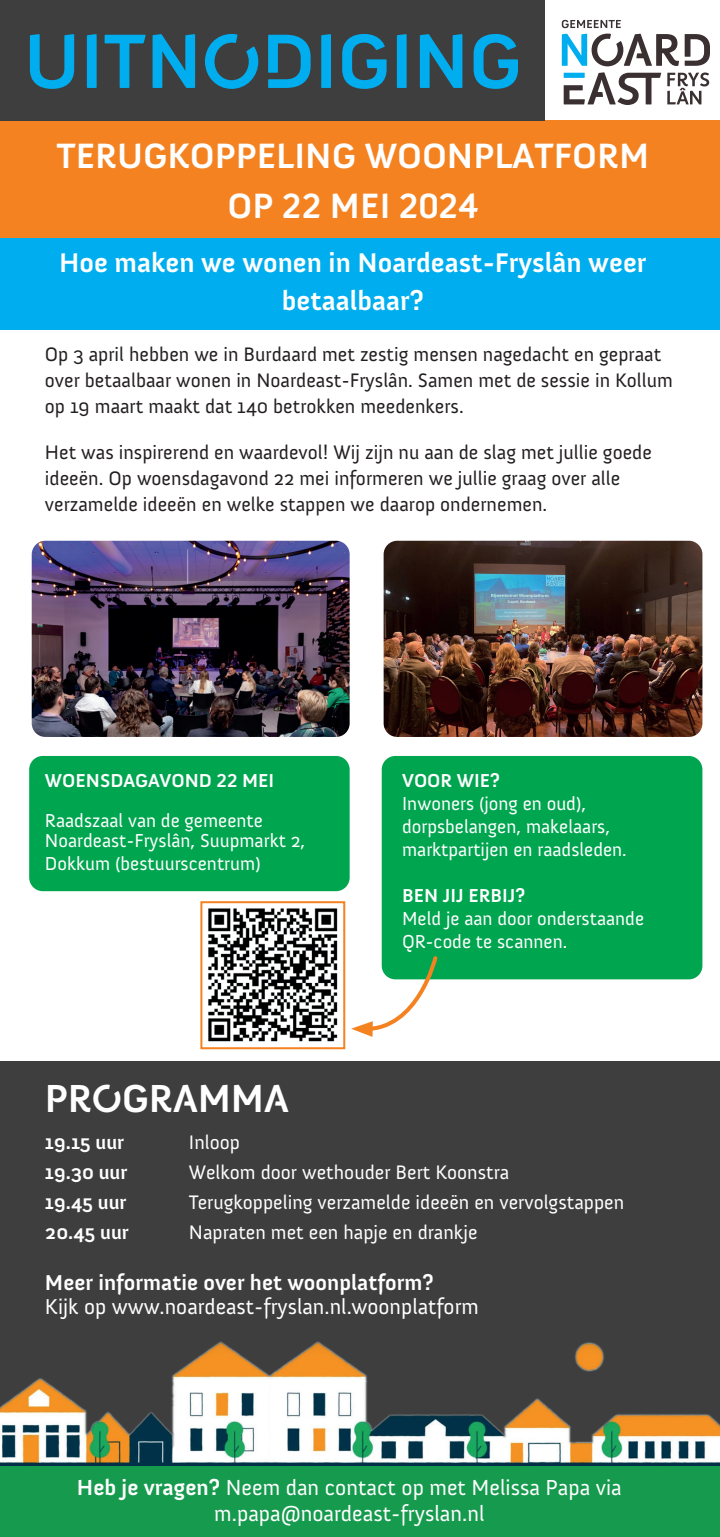
<style>
.page{position:relative;width:720px;height:1537px;background:#fff}
.page>*{position:absolute;margin:0;border:0;box-sizing:border-box;transform-origin:0 0}
.t1{font:78.8px "NOARDEAST Caps";color:#00aeef}
.t2{font:40px "NOARDEAST Caps";color:#fff}
.t3{font:700 36px/50px "Anivers";color:#fff;text-align:center}
.t4{font:700 27.6px/38.2px "Anivers";color:#fff;text-align:center}
.t5{font:22.2px/26.2px "Anivers";color:#fff;text-align:center}
.t6{font:22px "Anivers";color:#fff}
.t7{font:700 22px "Anivers";color:#fff}
.t8{font:20px/26px "Anivers";color:#231f20}
.t9{font:20px "Anivers";color:#fff}
.t10{font:700 20px "Anivers";color:#fff}
.t11{font:19.2px/23px "Anivers";color:#fff}
.t12{font:700 19.2px "Anivers";color:#fff}
.s1{font-weight:700}
</style>
<div class="page">
<div style="left:0;top:120px;width:720px;height:118px;background:#f58220"></div>
<div style="left:0;top:1060px;width:720px;height:448px;background:#3e3e3f"></div>
<img style="left:0;top:1341px;width:720px;height:125px">
<div style="left:0;top:0;width:544px;height:120px;background:#3e3e3f"></div>
<div style="left:0;top:238px;width:720px;height:92px;background:#00aeef"></div>
<div style="left:29px;top:756px;width:321px;height:135px;background:#00a54f;border-radius:14px"></div>
<div style="left:0;top:1466px;width:720px;height:70px;background:#169b4e"></div>
<svg style="left:562px;top:34px;width:117px;height:32px"></svg>
<svg style="left:685px;top:34px;width:25px;height:32px"></svg>
<svg style="left:562px;top:20px;width:59px;height:8px"></svg>
<svg style="left:667px;top:72px;width:42px;height:32px"></svg>
<svg style="left:564px;top:72px;width:97px;height:33px"></svg>
<div style="left:382px;top:756px;width:320px;height:223px;background:#00a54f;border-radius:14px"></div>
<svg style="left:351px;top:954px;width:88px;height:83px"></svg>
<img style="left:208px;top:908px;width:130px;height:134px">
<div style="left:200px;top:901px;width:145px;height:148px;border:2px solid #f58220"></div>
<img style="left:32px;top:541px;width:318px;height:196px">
<img style="left:384px;top:541px;width:318px;height:196px">
<h1 class="t1" style="left:24px;top:17px;width:499px">UITNODIGING</h1>
<h3 class="t3" style="left:56px;top:131px;width:594px">TERUGKOPPELING WOONPLATFORM<br>OP 22 MEI 2024</h3>
<h3 class="t4" style="left:59px;top:244px;width:589px">Hoe maken we wonen in Noardeast-Fryslân weer betaalbaar?</h3>
<p class="t8" style="left:45px;top:341px;width:630px">Op 3 april hebben we in Burdaard met zestig mensen nagedacht en gepraat over betaalbaar wonen in Noardeast-Fryslân. Samen met de sessie in Kollum op 19 maart maakt dat 140 betrokken meedenkers.</p>
<p class="t8" style="left:45px;top:439px;width:609px">Het was inspirerend en waardevol! Wij zijn nu aan de slag met jullie goede ideeën. Op woensdagavond 22 mei informeren we jullie graag over alle verzamelde ideeën en welke stappen we daarop ondernemen.</p>
<p class="t12" style="left:45px;top:770px;width:231px">WOENSDAGAVOND 22 MEI</p>
<p class="t11" style="left:45px;top:810px;width:262px;line-height:20px">Raadszaal van de gemeente<br>Noardeast-Fryslân, Suupmarkt 2,</p>
<p class="t11" style="left:45px;top:852px;width:217px">Dokkum (bestuurscentrum)</p>
<p class="t12" style="left:402px;top:770px;width:100px">VOOR WIE?</p>
<p class="t11" style="left:402px;top:792px;width:226px">Inwoners (jong en oud), dorpsbelangen, makelaars, marktpartijen en raadsleden.</p>
<p class="t12" style="left:402px;top:885px;width:125px">BEN JIJ ERBIJ?</p>
<p class="t11" style="left:402px;top:907px;width:244px">Meld je aan door onderstaande<br>QR-code te scannen.</p>
<h2 class="t2" style="left:45px;top:1076px;width:245px">PROGRAMMA</h2>
<p class="t10" style="left:45px;top:1130px;width:81px">19.15 uur</p>
<p class="t9" style="left:189px;top:1130px;width:53px">Inloop</p>
<p class="t10" style="left:45px;top:1160px;width:84px">19.30 uur</p>
<p class="t9" style="left:189px;top:1160px;width:322px">Welkom door wethouder Bert Koonstra</p>
<p class="t10" style="left:45px;top:1190px;width:83px">19.45 uur</p>
<p class="t9" style="left:189px;top:1190px;width:437px">Terugkoppeling verzamelde ideeën en vervolgstappen</p>
<p class="t10" style="left:45px;top:1220px;width:85px">20.45 uur</p>
<p class="t9" style="left:189px;top:1220px;width:290px">Napraten met een hapje en drankje</p>
<p class="t7" style="left:45px;top:1270px;width:390px">Meer informatie over het woonplatform?</p>
<p class="t6" style="left:45px;top:1294px;width:435px">Kijk op www.noardeast-fryslan.nl.woonplatform</p>
<p class="t5" style="left:77px;top:1474px;width:546px"><span class="s1">Heb je vragen?</span> Neem dan contact op met Melissa Papa via m.papa@noardeast-fryslan.nl</p>
</div>
